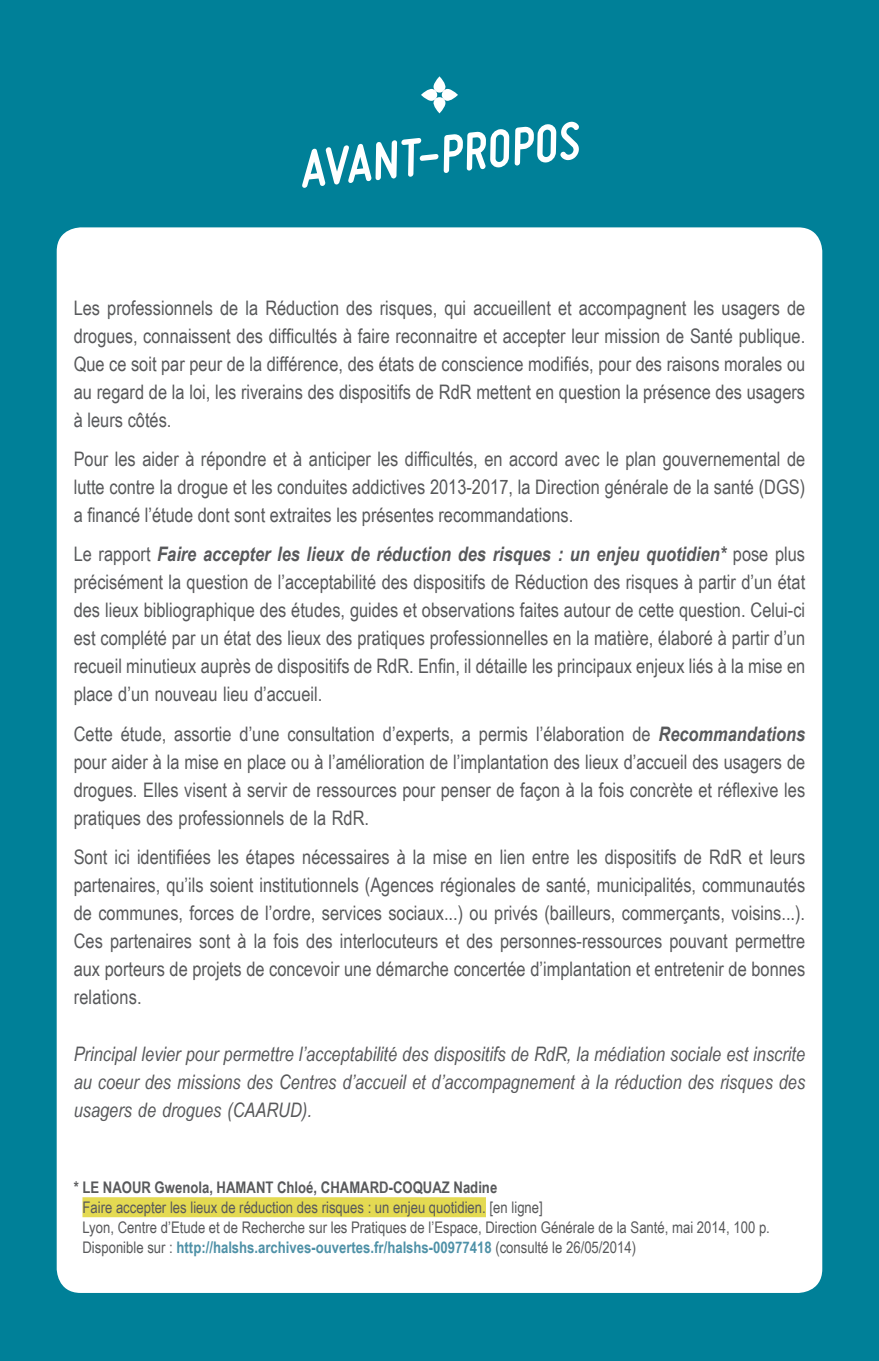
<style>
.page{position:relative;width:879px;height:1361px;background:#008098}
.page>*{position:absolute;margin:0;border:0;box-sizing:border-box;transform-origin:0 0}
.t1{font:700 56px "Miso";color:#fff}
.t2{font:20px/28px "Arial Narrow";color:#58595b;text-align:justify}
.t3{font:italic 20px/28px "Arial Narrow";color:#58595b;text-align:justify}
.t4{font:16px/20px "Arial Narrow";color:#58595b}
.t5{font:700 16px "Arial Narrow";color:#58595b}
.s1{font-weight:700;font-style:italic}
.s2{font-weight:700;color:#4f91a7}
</style>
<div class="page">
<div style="left:57px;top:227px;width:765px;height:1066px;background:#fff;border-radius:24px"></div>
<svg style="left:421px;top:76px;width:37px;height:37px"></svg>
<div style="left:82px;top:1197px;width:404px;height:20px;background:#e4da52"></div>
<h1 class="t1" style="left:296px;top:138px;width:278px;rotate:-6deg">Avant-propos</h1>
<p class="t2" style="left:74px;top:293px;width:733px">Les professionnels de la Réduction des risques, qui accueillent et accompagnent les usagers de drogues, connaissent des difficultés à faire reconnaitre et accepter leur mission de Santé publique.<br>Que ce soit par peur de la différence, des états de conscience modifiés, pour des raisons morales ou au regard de la loi, les riverains des dispositifs de RdR mettent en question la présence des usagers à leurs côtés.</p>
<p class="t2" style="left:74px;top:444px;width:733px">Pour les aider à répondre et à anticiper les difficultés, en accord avec le plan gouvernemental de lutte contre la drogue et les conduites addictives 2013-2017, la Direction générale de la santé (DGS) a financé l’étude dont sont extraites les présentes recommandations.</p>
<p class="t2" style="left:74px;top:539px;width:733px">Le rapport <span class="s1">Faire accepter les lieux de réduction des risques : un enjeu quotidien*</span> pose plus précisément la question de l’acceptabilité des dispositifs de Réduction des risques à partir d’un état des lieux bibliographique des études, guides et observations faites autour de cette question. Celui-ci est complété par un état des lieux des pratiques professionnelles en la matière, élaboré à partir d’un recueil minutieux auprès de dispositifs de RdR. Enfin, il détaille les principaux enjeux liés à la mise en place d’un nouveau lieu d’accueil.</p>
<p class="t2" style="left:74px;top:719px;width:733px">Cette étude, assortie d’une consultation d’experts, a permis l’élaboration de <span class="s1">Recommandations </span>pour aider à la mise en place ou à l’amélioration de l’implantation des lieux d’accueil des usagers de drogues. Elles visent à servir de ressources pour penser de façon à la fois concrète et réflexive les pratiques des professionnels de la RdR.</p>
<p class="t2" style="left:74px;top:842px;width:733px">Sont ici identifiées les étapes nécessaires à la mise en lien entre les dispositifs de RdR et leurs partenaires, qu’ils soient institutionnels (Agences régionales de santé, municipalités, communautés de communes, forces de l’ordre, services sociaux...) ou privés (bailleurs, commerçants, voisins...).<br>Ces partenaires sont à la fois des interlocuteurs et des personnes-ressources pouvant permettre aux porteurs de projets de concevoir une démarche concertée d’implantation et entretenir de bonnes relations.</p>
<p class="t3" style="left:74px;top:1039px;width:733px">Principal levier pour permettre l’acceptabilité des dispositifs de RdR, la médiation sociale est inscrite au coeur des missions des Centres d’accueil et d’accompagnement à la réduction des risques des usagers de drogues (CAARUD).</p>
<p class="t5" style="left:74px;top:1175px;width:425px">* LE NAOUR Gwenola, HAMANT Chloé, CHAMARD-coquaz Nadine</p>
<p class="t4" style="left:82px;top:1197px;width:689px">Faire accepter les lieux de réduction des risques : un enjeu quotidien. [en ligne]<br>Lyon, Centre d’Etude et de Recherche sur les Pratiques de l’Espace, Direction Générale de la Santé, mai 2014, 100 p.<br>Disponible sur : <span class="s2">http://halshs.archives-ouvertes.fr/halshs-00977418</span> (consulté le 26/05/2014)</p>
</div>
